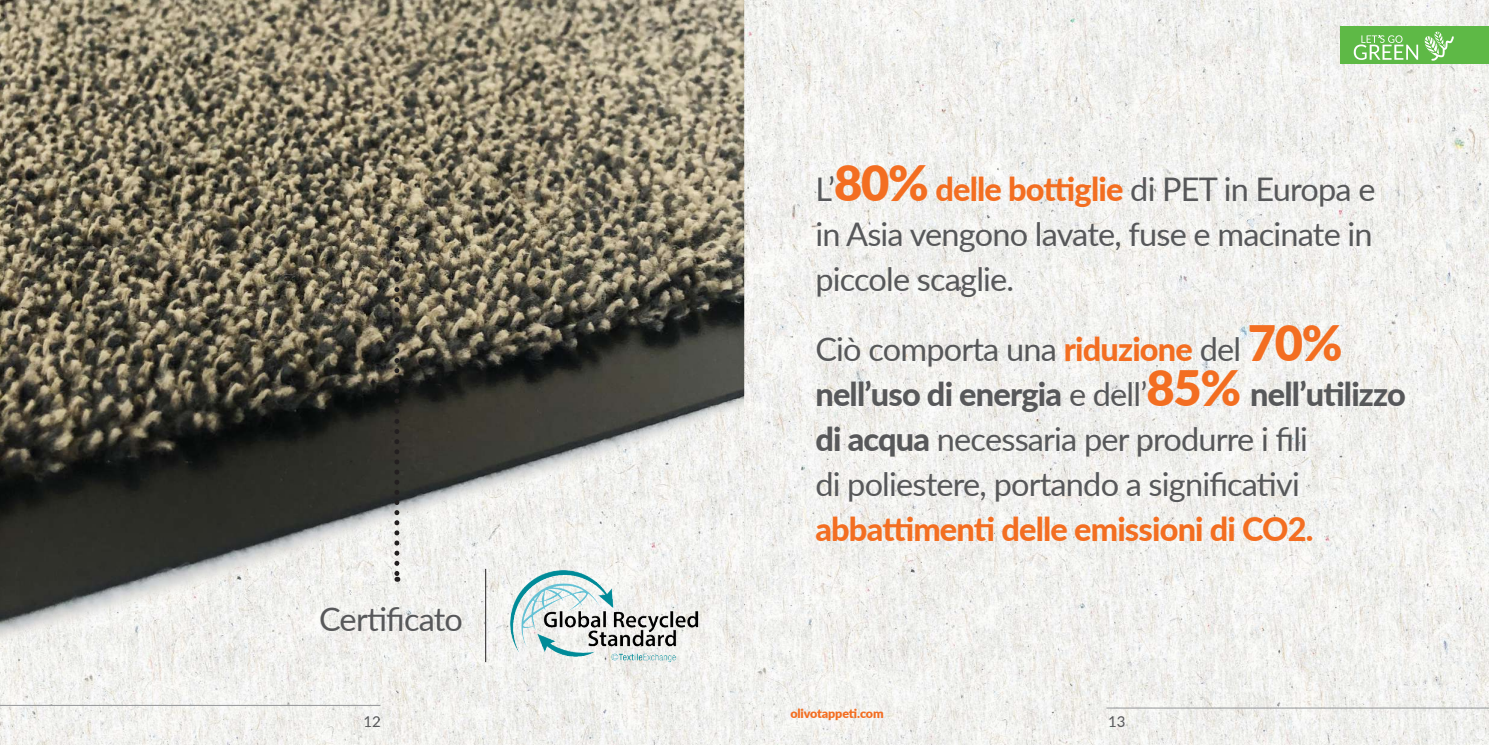
<style>
.page{position:relative;width:1489px;height:745px;background:#fff}
.page>*{position:absolute;margin:0;border:0;box-sizing:border-box;transform-origin:0 0}
.t1{font:32.5px/45px "Lato";letter-spacing:-.025em;color:#57585a;text-align:justify}
.t2{font:800 32.5px "Lato";letter-spacing:-.025em;color:#f36e21}
.t3{font:15px "Lato";color:#57585a}
.t4{font:900 12.5px "Lato";letter-spacing:-.01em;color:#f36e21}
.s1{font-weight:900;font-size:48.75px;color:#f36e21}
.s2{font-weight:800;color:#f36e21}
.s3{font-weight:800}
</style>
<div class="page">
<img style="left:0;top:0;width:1488px;height:744px">
<hr style="left:0;top:704px;width:380px;height:1px;background:#939598">
<hr style="left:1106px;top:707px;width:382px;height:1px;background:#939598">
<div style="left:1340px;top:26px;width:148px;height:38px;background:#5eb946"></div>
<svg style="left:1353px;top:35px;width:64px;height:25px"></svg>
<svg style="left:1424px;top:31px;width:29px;height:30px"></svg>
<img style="left:509px;top:568px;width:190px;height:93px">
<svg style="left:394px;top:239px;width:5px;height:342px"></svg>
<hr style="left:485px;top:568px;width:1px;height:93px;background:#231f20">
<p class="t1" style="left:319px;top:595px;width:145px">Certificato</p>
<p class="t1" style="left:815px;top:165px;width:561px">L’<span class="s1">80%</span> <span class="s2">delle bottiglie</span> di PET in Europa e in Asia vengono lavate, fuse e macinate in piccole scaglie.</p>
<p class="t1" style="left:815px;top:325px;width:592px;text-align:left">Ciò comporta una <span class="s2">riduzione</span> del <span class="s1">70% </span><span class="s3">nell’uso di energia</span> e dell’<span class="s1">85%</span> <span class="s3">nell’utilizzo di acqua</span> necessaria per produrre i fili<br>di poliestere, portando a significativi</p>
<p class="t2" style="left:815px;top:505px;width:499px">abbattimenti delle emissioni di CO2.</p>
<p class="t4" style="left:790px;top:704px;width:95px">olivotappeti.com</p>
<p class="t3" style="left:363px;top:710px;width:19px">12</p>
<p class="t3" style="left:1107px;top:710px;width:19px">13</p>
</div>
